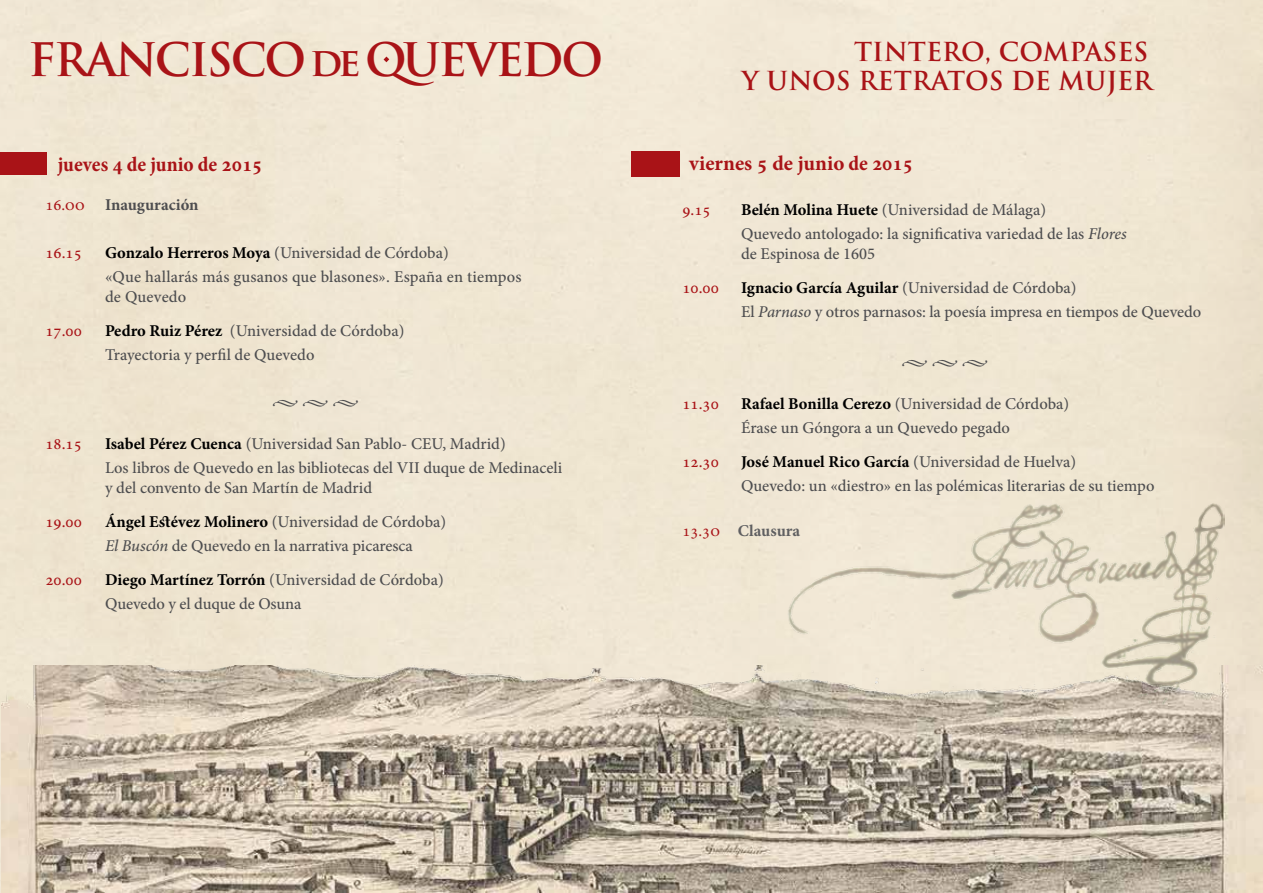
<style>
.page{position:relative;width:1263px;height:893px;background:#f0e6d3}
.page>*{position:absolute;margin:0;border:0;box-sizing:border-box;transform-origin:0 0}
.t1{font:700 45px "Trajan Pro";letter-spacing:-.05em;color:#a91317}
.t2{font:700 25.5px/28.8px "Trajan Pro";color:#a91317;text-align:right}
.t3{font:700 21px "Minion Pro";color:#a91317}
.t4{font:700 condensed 21px "Minion Pro";color:#a91317}
.t5{font:500 16.5px/24px "Minion Pro";color:#4d4d4f}
.t6{font:500 16.5px "Minion Pro";color:#a91317}
.t7{font:700 16.5px "Minion Pro";color:#4d4d4f}
.t8{font:700 16.5px "Minion Pro";color:#5f5f61}
.s1{font-size:39px}
.s2{font-weight:400;color:#a91317}
.s3{font-weight:700;color:#000}
.s4{font-style:italic}
.s5{font-stretch:condensed}
</style>
<div class="page">
<div style="left:0;top:152px;width:47px;height:22px;background:#a91317"></div>
<div style="left:631px;top:151px;width:49px;height:25px;background:#a91317"></div>
<img style="left:2px;top:666px;width:1261px;height:227px">
<img style="left:785px;top:502px;width:440px;height:205px">
<svg style="left:379px;top:52px;width:14px;height:15px"></svg>
<h1 class="t1" style="left:28px;top:32px;width:576px">FRANCISCO<span class="s1">de</span> QUEVEDO</h1>
<h2 class="t2" style="left:742px;top:38px;width:412px">TINTERO, COMPASES<br>Y UNOS RETRATOS DE MUJER</h2>
<p class="t4" style="left:58px;top:150px;width:206px">jueves 4 de junio de 2015</p>
<p class="t7" style="left:45px;top:193px;width:155px"><span class="s2">16.oo</span> Inauguración</p>
<p class="t6" style="left:45px;top:241px;width:38px">16.15</p>
<p class="t5" style="left:105px;top:240px;width:418px"><span class="s3">Gonzalo Herreros Moya</span> (Universidad de Córdoba)<br>«Que hallarás más gusanos que blasones». España en tiempos</p>
<p class="t5" style="left:105px;top:284px;width:83px">de Quevedo</p>
<p class="t6" style="left:45px;top:319px;width:38px">17.00</p>
<p class="t5" style="left:105px;top:319px;width:301px"><span class="s3">Pedro Ruiz Pérez</span> (Universidad de Córdoba)<br>Trayectoria y perfil de Quevedo</p>
<p class="t5" style="left:272px;top:390px;width:88px">• • •</p>
<p class="t6" style="left:45px;top:432px;width:38px">18.15</p>
<p class="t5" style="left:105px;top:431px;width:459px"><span class="s3">Isabel Pérez Cuenca</span> (Universidad San Pablo- CEU, Madrid)<br>Los libros de Quevedo en las bibliotecas del VII duque de Medinaceli</p>
<p class="t5" style="left:105px;top:475px;width:269px">y del convento de San Martín de Madrid</p>
<p class="t6" style="left:45px;top:510px;width:38px">19.00</p>
<p class="t5" style="left:105px;top:510px;width:343px"><span class="s3">Ángel Estévez Molinero</span> (Universidad de Córdoba)<br><span class="s4">El Buscón</span> de Quevedo en la narrativa picaresca</p>
<p class="t6" style="left:45px;top:569px;width:38px">20.00</p>
<p class="t5" style="left:105px;top:568px;width:340px"><span class="s3">Diego Martínez Torrón</span> (Universidad de Córdoba)<br>Quevedo y el duque de Osuna</p>
<p class="t3" style="left:689px;top:149px;width:225px">viernes 5 de junio <span class="s5">de 2015</span></p>
<p class="t6" style="left:682px;top:199px;width:30px">9.15</p>
<p class="t5" style="left:741px;top:198px;width:387px"><span class="s3">Belén Molina Huete</span> (Universidad de Málaga)<br>Quevedo antologado: la significativa variedad de las <span class="s4">Flores</span></p>
<p class="t5" style="left:741px;top:242px;width:136px">de Espinosa de 1605</p>
<p class="t6" style="left:682px;top:277px;width:38px">10.00</p>
<p class="t5" style="left:741px;top:276px;width:462px"><span class="s3">Ignacio García Aguilar</span> (Universidad de Córdoba)<br>El <span class="s4">Parnaso</span> y otros parnasos: la poesía impresa en tiempos de Quevedo</p>
<p class="t5" style="left:901px;top:350px;width:88px">• • •</p>
<p class="t6" style="left:682px;top:392px;width:38px">11.30</p>
<p class="t5" style="left:741px;top:392px;width:330px"><span class="s3">Rafael Bonilla Cerezo</span> (Universidad de Córdoba)<br>Érase un Góngora a un Quevedo pegado</p>
<p class="t6" style="left:682px;top:451px;width:38px">12.30</p>
<p class="t5" style="left:741px;top:450px;width:415px"><span class="s3">José Manuel Rico García</span> (Universidad de Huelva)<br>Quevedo: un «diestro» en las polémicas literarias de su tiempo</p>
<p class="t8" style="left:682px;top:519px;width:119px"><span class="s2">13.3o</span> Clausura</p>
</div>
